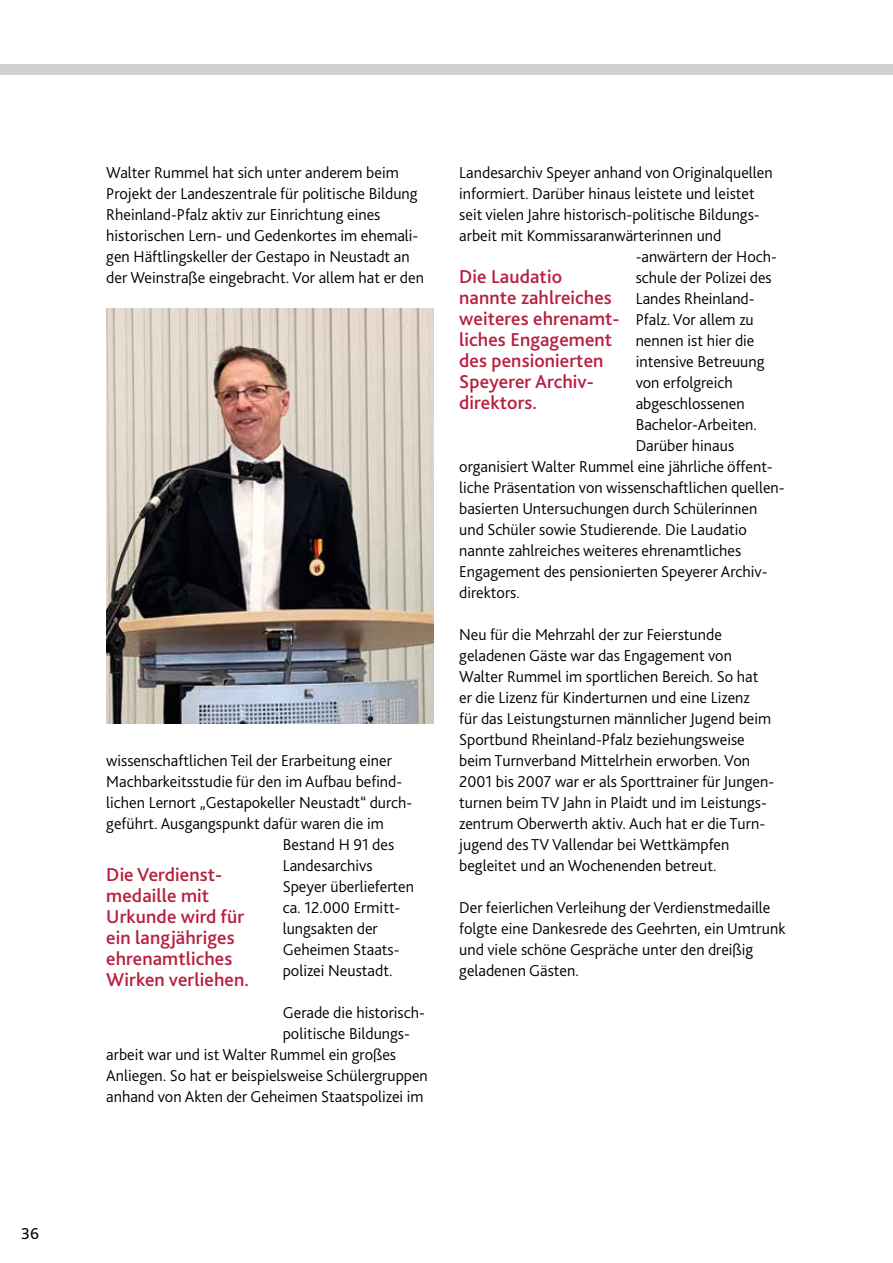
<style>
.page{position:relative;width:893px;height:1263px;background:#fff}
.page>*{position:absolute;margin:0;border:0;box-sizing:border-box;transform-origin:0 0}
.t1{font:500 19.5px/21px "Bliss";letter-spacing:.005em;color:#b71e3f}
.t2{font:300 16.5px/21px "Bliss";color:#000}
.t3{font:16.5px "Bliss";color:#000}
</style>
<div class="page">
<img style="left:106px;top:309px;width:328px;height:415px">
<div style="left:0;top:64px;width:893px;height:10px;background:#d0d0d0"></div>
<p class="t3" style="left:21px;top:1224px;width:19px">36</p>
<p class="t2" style="left:106px;top:162px;width:319px">Walter Rummel hat sich unter anderem beim Projekt der Landeszentrale für politische Bildung Rheinland-Pfalz aktiv zur Einrichtung eines historischen Lern- und Gedenkortes im ehemali&shy;gen Häftlingskeller der Gestapo in Neustadt an der Weinstraße eingebracht. Vor allem hat er den</p>
<p class="t2" style="left:106px;top:750px;width:287px">wissenschaftlichen Teil der Erarbeitung einer</p>
<p class="t2" style="left:106px;top:771px;width:296px">Machbarkeitsstudie für den im Aufbau befind-</p>
<p class="t2" style="left:106px;top:792px;width:306px">lichen Lernort „Gestapokeller Neustadt“ durch-</p>
<p class="t2" style="left:106px;top:813px;width:279px">geführt. Ausgangspunkt dafür waren die im</p>
<p class="t2" style="left:283px;top:834px;width:113px">Bestand H 91 des</p>
<p class="t2" style="left:283px;top:855px;width:91px">Landesarchivs</p>
<p class="t2" style="left:283px;top:876px;width:133px">Speyer überlieferten</p>
<p class="t2" style="left:283px;top:897px;width:119px">ca. 12.000 Ermitt-</p>
<p class="t2" style="left:283px;top:918px;width:97px">lungsakten der</p>
<p class="t2" style="left:283px;top:939px;width:117px">Geheimen Staats-</p>
<p class="t2" style="left:283px;top:960px;width:111px">polizei Neustadt.</p>
<p class="t2" style="left:283px;top:1002px;width:144px">Gerade die historisch-</p>
<p class="t2" style="left:283px;top:1023px;width:127px">politische Bildungs-</p>
<p class="t2" style="left:106px;top:1044px;width:291px">arbeit war und ist Walter Rummel ein großes</p>
<p class="t2" style="left:106px;top:1065px;width:323px">Anliegen. So hat er beispielsweise Schülergruppen</p>
<p class="t2" style="left:106px;top:1086px;width:319px">anhand von Akten der Geheimen Staatspolizei im</p>
<p class="t1" style="left:106px;top:864px;width:144px">Die Verdienst&shy;medaille mit<br>Urkunde wird für ein langjähriges ehrenamtliches<br>Wirken verliehen.</p>
<p class="t2" style="left:459px;top:162px;width:315px">Landesarchiv Speyer anhand von Originalquellen</p>
<p class="t2" style="left:459px;top:183px;width:297px">informiert. Darüber hinaus leistete und leistet</p>
<p class="t2" style="left:459px;top:204px;width:300px">seit vielen Jahre historisch-politische Bildungs-</p>
<p class="t2" style="left:459px;top:225px;width:264px">arbeit mit Kommissaranwärterinnen und</p>
<p class="t2" style="left:636px;top:246px;width:143px">-anwärtern der Hoch-</p>
<p class="t2" style="left:636px;top:267px;width:138px">schule der Polizei des</p>
<p class="t2" style="left:636px;top:288px;width:121px">Landes Rheinland-</p>
<p class="t2" style="left:636px;top:309px;width:120px">Pfalz. Vor allem zu</p>
<p class="t2" style="left:636px;top:330px;width:120px">nennen ist hier die</p>
<p class="t2" style="left:636px;top:351px;width:130px">intensive Betreuung</p>
<p class="t2" style="left:636px;top:372px;width:98px">von erfolgreich</p>
<p class="t2" style="left:636px;top:393px;width:110px">abgeschlossenen</p>
<p class="t2" style="left:636px;top:414px;width:123px">Bachelor-Arbeiten.</p>
<p class="t2" style="left:636px;top:435px;width:100px">Darüber hinaus</p>
<p class="t2" style="left:459px;top:456px;width:313px">organisiert Walter Rummel eine jährliche öffent-</p>
<p class="t2" style="left:459px;top:477px;width:327px">liche Präsentation von wissenschaftlichen quellen-</p>
<p class="t2" style="left:459px;top:498px;width:300px">basierten Untersuchungen durch Schülerinnen</p>
<p class="t2" style="left:459px;top:519px;width:289px">und Schüler sowie Studierende. Die Laudatio</p>
<p class="t2" style="left:459px;top:540px;width:283px">nannte zahlreiches weiteres ehrenamtliches</p>
<p class="t2" style="left:459px;top:561px;width:308px">Engagement des pensionierten Speyerer Archiv-</p>
<p class="t2" style="left:459px;top:582px;width:62px">direktors.</p>
<p class="t2" style="left:459px;top:624px;width:315px">Neu für die Mehrzahl der zur Feierstunde geladenen Gäste war das Engagement von Walter Rummel im sportlichen Bereich. So hat er die Lizenz für Kinderturnen und eine Lizenz<br>für das Leistungsturnen männlicher Jugend beim Sportbund Rheinland-Pfalz beziehungsweise beim Turnverband Mittelrhein erworben. Von 2001 bis 2007 war er als Sporttrainer für Jungen&shy;turnen beim TV Jahn in Plaidt und im Leistungs&shy;zentrum Oberwerth aktiv. Auch hat er die Turn&shy;jugend des TV Vallendar bei Wettkämpfen begleitet und an Wochenenden betreut.</p>
<p class="t2" style="left:459px;top:897px;width:328px">Der feierlichen Verleihung der Verdienstmedaille folgte eine Dankesrede des Geehrten, ein Umtrunk und viele schöne Gespräche unter den dreißig geladenen Gästen.</p>
<p class="t1" style="left:459px;top:266px;width:162px">Die Laudatio nannte zahlreiches weiteres ehrenamt&shy;liches Engagement des pensionierten<br>Speyerer Archiv&shy;direktors.</p>
</div>
